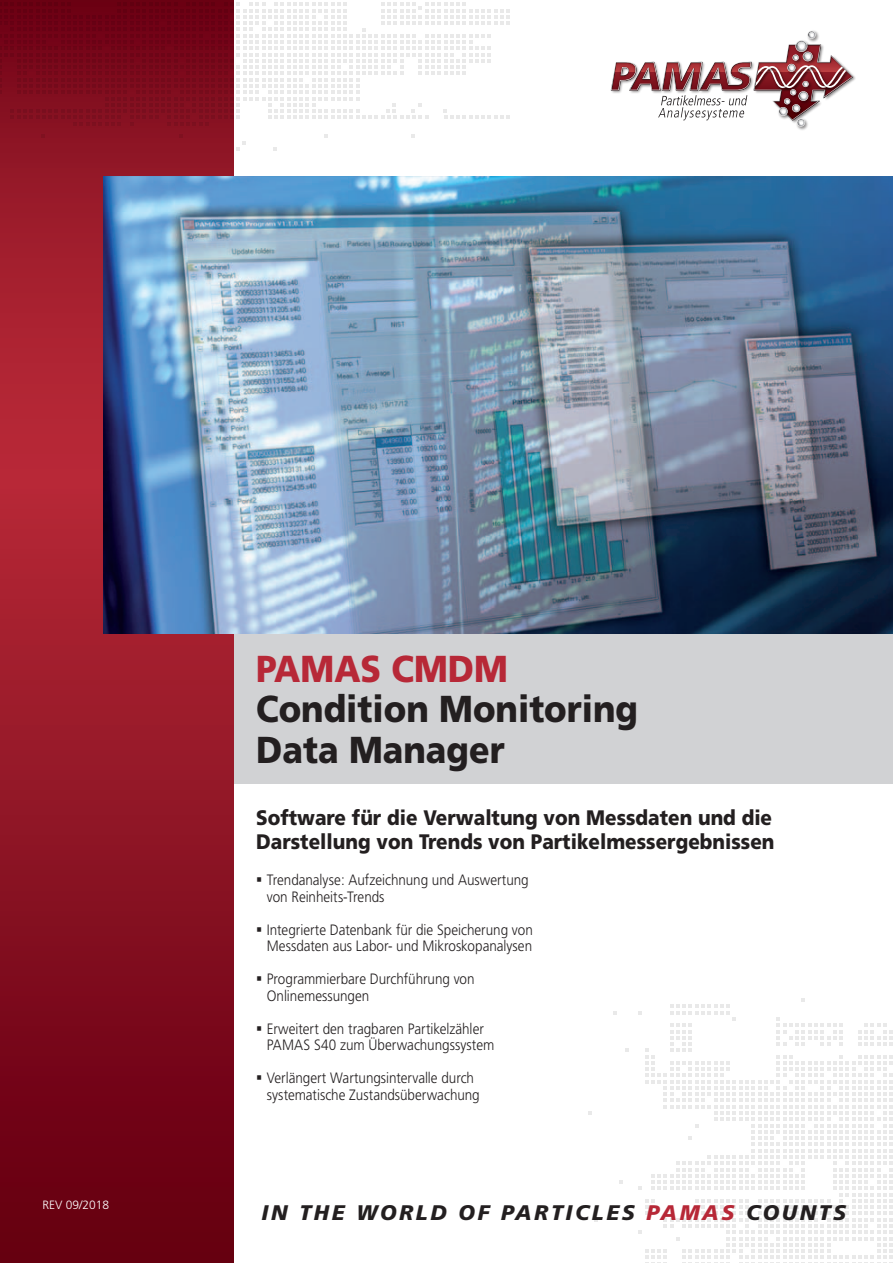
<style>
.page{position:relative;width:893px;height:1263px;background:#fff}
.page>*{position:absolute;margin:0;border:0;box-sizing:border-box;transform-origin:0 0}
.t1{font:900 37.5px/40.5px "Frutiger";color:#231f20;scale:.9 1}
.t2{font:900 37.5px "Frutiger";color:#b72837;scale:.9 1}
.t3{font:italic 900 21.15px "Frutiger";letter-spacing:.125em;color:#231f20}
.t4{font:900 21px/24px "Frutiger";color:#231f20;scale:.9 1}
.t5{font:300 15px/16.5px "Frutiger";letter-spacing:-.005em;color:#231f20;scale:.9 1}
.t6{font:300 12px "Frutiger";color:#fff}
.s1{color:#b72837}
</style>
<div class="page">
<svg style="left:0;top:0;width:234px;height:1263px;background:#8c1223"></svg>
<img style="left:797px;top:127px;width:10px;height:3px">
<svg style="left:611px;top:31px;width:242px;height:96px"></svg>
<svg style="left:798px;top:41px;width:7px;height:6px"></svg>
<div style="left:234px;top:632px;width:659px;height:151px;background:#d1d2d4"></div>
<svg style="left:588px;top:1111px;width:4px;height:4px"></svg>
<svg style="left:619px;top:1180px;width:4px;height:4px"></svg>
<svg style="left:594px;top:1218px;width:4px;height:4px"></svg>
<svg style="left:613px;top:1011px;width:4px;height:3px"></svg>
<svg style="left:638px;top:998px;width:255px;height:265px"></svg>
<svg style="left:626px;top:1048px;width:3px;height:4px"></svg>
<svg style="left:0;top:2px;width:510px;height:123px"></svg>
<svg style="left:324px;top:134px;width:3px;height:4px"></svg>
<svg style="left:411px;top:134px;width:4px;height:4px"></svg>
<svg style="left:41px;top:134px;width:4px;height:4px"></svg>
<svg style="left:179px;top:134px;width:4px;height:4px"></svg>
<svg style="left:236px;top:141px;width:10px;height:10px"></svg>
<svg style="left:273px;top:147px;width:4px;height:4px"></svg>
<img style="left:104px;top:176px;width:789px;height:458px">
<p class="t6" style="left:43px;top:1198px;width:68px">REV 09/2018</p>
<h1 class="t2" style="left:256px;top:646px;width:281px">PAMAS CMDM</h1>
<h1 class="t1" style="left:256px;top:689px;width:426px">Condition Monitoring<br>Data Manager</h1>
<h3 class="t4" style="left:256px;top:805px;width:577px">Software für die Verwaltung von Messdaten und die<br>Darstellung von Trends von Partikelmessergebnissen</h3>
<p class="t5" style="left:267px;top:872px;width:293px">Trendanalyse: Aufzeichnung und Auswertung von Reinheits-Trends</p>
<p class="t5" style="left:267px;top:921px;width:297px">Integrierte Datenbank für die Speicherung von<br>Messdaten aus Labor- und Mikroskopanalysen</p>
<p class="t5" style="left:267px;top:971px;width:232px">Programmierbare Durchführung von<br>Onlinemessungen</p>
<p class="t5" style="left:267px;top:1020px;width:254px">Erweitert den tragbaren Partikelzähler<br>PAMAS S40 zum Überwachungssystem</p>
<p class="t5" style="left:267px;top:1070px;width:238px">Verlängert Wartungsintervalle durch systematische Zustandsüberwachung</p>
<h2 class="t3" style="left:261px;top:1200px;width:586px">IN THE WORLD OF PARTICLES <span class="s1">PAMAS</span> COUNTS</h2>
</div>
